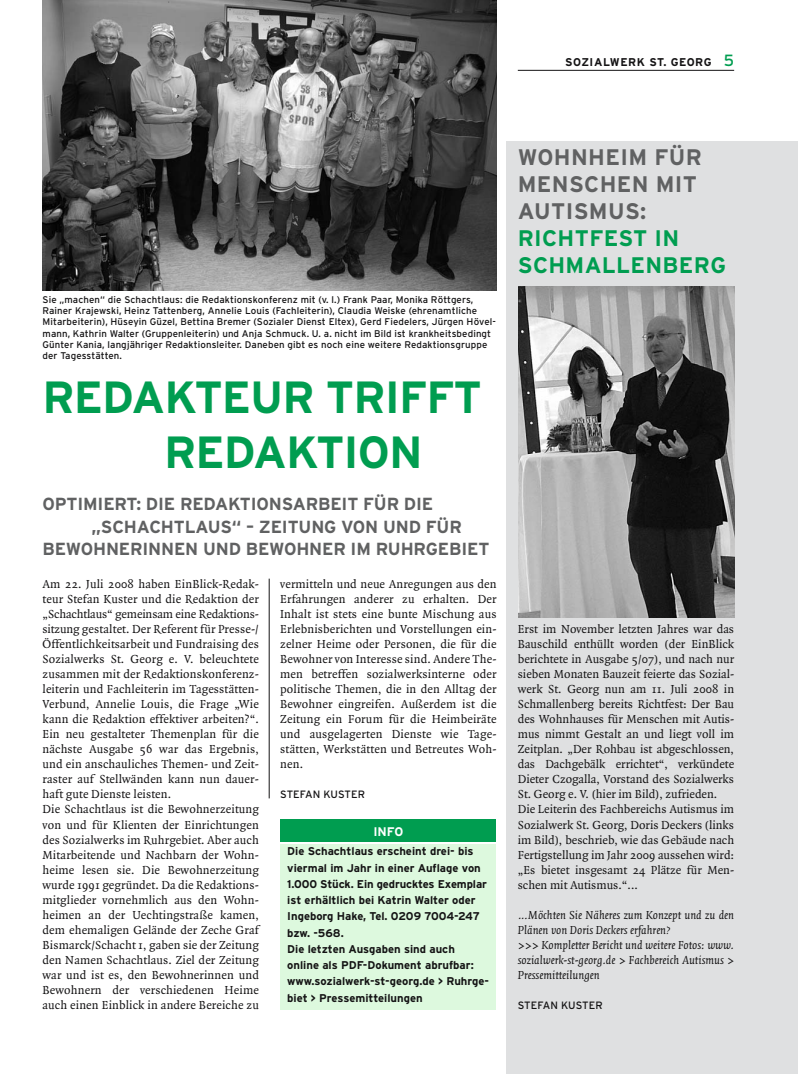
<style>
.page{position:relative;width:798px;height:1074px;background:#fff}
.page>*{position:absolute;margin:0;border:0;box-sizing:border-box;transform-origin:0 0}
.t1{font:700 45px/55px "Interstate";letter-spacing:-.02em;color:#009d50}
.t2{font:700 22.5px/27px "Interstate";letter-spacing:.015em;color:#606162}
.t3{font:700 22.5px/27px "Interstate";letter-spacing:.015em;color:#009d50}
.t4{font:700 17.5px "Interstate";letter-spacing:-.01em;color:#606162}
.t5{font:12.5px/15px "Quadraat";letter-spacing:.01em;color:#141314}
.t6{font:italic 12.5px/15px "Quadraat";color:#141314}
.t7{font:700 12.5px "Interstate";color:#fff}
.t8{font:700 11.25px/16.2px "Interstate";color:#141314}
.t9{font:700 11.25px "Interstate";letter-spacing:.05em;color:#141314}
.t10{font:10.62px "Interstate";letter-spacing:.01em;color:#141314}
.t11{font:9.75px/11.2px "Interstate";letter-spacing:.01em;color:#141314}
.s1{font-weight:400;font-size:16.25px;color:#009d50}
</style>
<div class="page">
<div style="left:506px;top:142px;width:291px;height:932px;background:#dfe0e1"></div>
<hr style="left:517px;top:70px;width:216px;height:1px;background:#141314">
<hr style="left:269px;top:578px;width:1px;height:220px;background:#141314">
<img style="left:43px;top:0;width:453px;height:291px">
<div style="left:280px;top:844px;width:216px;height:165px;background:#ddf9de"></div>
<div style="left:280px;top:819px;width:216px;height:22px;background:#009d50"></div>
<img style="left:518px;top:286px;width:215px;height:331px">
<p class="t9" style="left:565px;top:58px;width:170px">SOZIALWERK ST. GEORG <span class="s1">5</span></p>
<p class="t11" style="left:43px;top:295px;width:455px">Sie „machen“ die Schachtlaus: die Redaktionskonferenz mit (v. l.) Frank Paar, Monika Röttgers, Rainer Krajewski, Heinz Tattenberg, Annelie Louis (Fachleiterin), Claudia Weiske (ehrenamtliche Mitarbeiterin), Hüseyin Güzel, Bettina Bremer (Sozialer Dienst Eltex), Gerd Fiedelers, Jürgen Hövel&shy;mann, Kathrin Walter (Gruppenleiterin) und Anja Schmuck. U. a. nicht im Bild ist krankheitsbedingt Günter Kania, langjähriger Redaktionsleiter. Daneben gibt es noch eine weitere Redaktionsgruppe der Tagesstätten.</p>
<h1 class="t1" style="left:164px;top:373px;width:319px;text-indent:-121px">REDAKTEUR TRIFFT<br>REDAKTION</h1>
<h3 class="t4" style="left:43px;top:497px;width:392px">OPTIMIERT: DIE REDAKTIONSARBEIT FÜR DIE</h3>
<h3 class="t4" style="left:92px;top:520px;width:371px">„SCHACHTLAUS“ – ZEITUNG VON UND FÜR</h3>
<h3 class="t4" style="left:43px;top:542px;width:448px">BEWOHNERINNEN UND BEWOHNER IM RUHRGEBIET</h3>
<p class="t5" style="left:43px;top:577px;width:218px">Am 22. Juli 2008 haben EinBlick-Redak&shy;teur Stefan Kuster und die Redaktion der „Schachtlaus“ gemeinsam eine Redaktions&shy;sitzung gestaltet. Der Referent für Presse-/ Öffentlichkeitsarbeit und Fundraising des Sozialwerks St. Georg e. V. beleuchtete zusammen mit der Redaktionskonferenz&shy;leiterin und Fachleiterin im Tagesstätten-Verbund, Annelie Louis, die Frage „Wie kann die Redaktion effektiver arbeiten?“.<br>Ein neu gestalteter Themenplan für die nächste Ausgabe 56 war das Ergebnis, und ein anschauliches Themen- und Zeit&shy;raster auf Stellwänden kann nun dauer&shy;haft gute Dienste leisten.<br>Die Schachtlaus ist die Bewohnerzeitung von und für Klienten der Einrichtungen des Sozialwerks im Ruhrgebiet. Aber auch Mitarbeitende und Nachbarn der Wohn&shy;heime lesen sie. Die Bewohnerzeitung wurde 1991 gegründet. Da die Redaktions&shy;mitglieder vornehmlich aus den Wohn&shy;heimen an der Uechtingstraße kamen, dem ehemaligen Gelände der Zeche Graf Bismarck/Schacht 1, gaben sie der Zeitung den Namen Schachtlaus. Ziel der Zeitung war und ist es, den Bewohnerinnen und Bewohnern der verschiedenen Heime auch einen Einblick in andere Bereiche zu</p>
<p class="t5" style="left:280px;top:577px;width:218px;text-align:justify">vermitteln und neue Anregungen aus den Erfahrungen anderer zu erhalten. Der Inhalt ist stets eine bunte Mischung aus Erlebnisberichten und Vorstellungen ein&shy;zelner Heime oder Personen, die für die Bewohner von Interesse sind. Andere The&shy;men betreffen sozialwerksinterne oder politische Themen, die in den Alltag der Bewohner eingreifen. Außerdem ist die Zeitung ein Forum für die Heimbeiräte und ausgelagerten Dienste wie Tage&shy;stätten, Werkstätten und Betreutes Woh&shy;nen.</p>
<p class="t10" style="left:280px;top:790px;width:86px">STEFAN KUSTER</p>
<p class="t7" style="left:373px;top:827px;width:31px">INFO</p>
<p class="t8" style="left:287px;top:844px;width:203px">Die Schachtlaus erscheint drei- bis viermal im Jahr in einer Auflage von<br>1.000 Stück. Ein gedrucktes Exemplar ist erhältlich bei Katrin Walter oder<br>Ingeborg Hake, Tel. 0209 7004-247 bzw. -568.<br>Die letzten Ausgaben sind auch online als PDF-Dokument abrufbar: www.sozialwerk-st-georg.de &gt; Ruhrge&shy;biet &gt; Pressemitteilungen</p>
<h2 class="t2" style="left:517px;top:145px;width:185px">WOHNHEIM FÜR<br>MENSCHEN MIT<br>AUTISMUS:</h2>
<h2 class="t3" style="left:517px;top:226px;width:210px">RICHTFEST IN<br>SCHMALLENBERG</h2>
<p class="t5" style="left:517px;top:622px;width:218px">Erst im November letzten Jahres war das Bauschild enthüllt worden (der EinBlick berichtete in Ausgabe 5/07), und nach nur sieben Monaten Bauzeit feierte das Sozial&shy;werk St. Georg nun am 11. Juli 2008 in Schmallenberg bereits Richtfest: Der Bau des Wohnhauses für Menschen mit Autis&shy;mus nimmt Gestalt an und liegt voll im Zeitplan. „Der Rohbau ist abgeschlossen, das Dachgebälk errichtet“, verkündete Dieter Czogalla, Vorstand des Sozialwerks St. Georg e. V. (hier im Bild), zufrieden.<br>Die Leiterin des Fachbereichs Autismus im Sozialwerk St. Georg, Doris Deckers (links im Bild), beschrieb, wie das Gebäude nach Fertigstellung im Jahr 2009 aussehen wird: „Es bietet insgesamt 24 Plätze für Men&shy;schen mit Autismus.“...</p>
<p class="t6" style="left:517px;top:908px;width:218px">…Möchten Sie Näheres zum Konzept und zu den Plänen von Doris Deckers erfahren?<br>&gt;&gt;&gt; Kompletter Bericht und weitere Fotos: www. sozialwerk-st-georg.de &gt; Fachbereich Autismus &gt; Pressemitteilungen</p>
<p class="t10" style="left:517px;top:1001px;width:86px">STEFAN KUSTER</p>
</div>
